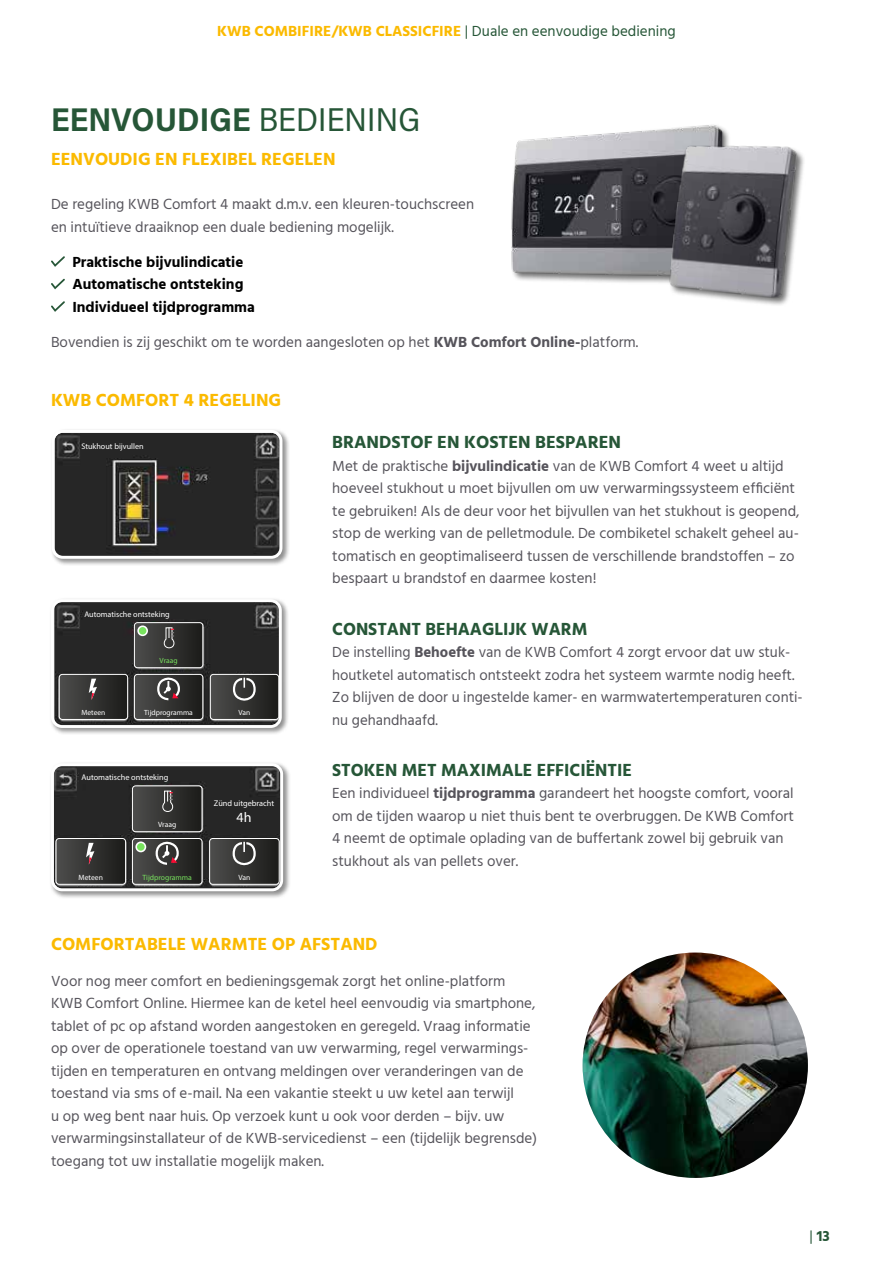
<style>
.page{position:relative;width:893px;height:1263px;background:#fff}
.page>*{position:absolute;margin:0;border:0;box-sizing:border-box;transform-origin:0 0}
.t1{font:700 33px "Acumin Pro Semi Cond";letter-spacing:.005em;color:#265637}
.t2{font:700 18px "Hind Vadodara";color:#265637}
.t3{font:700 18px "Hind Vadodara";color:#fbba00}
.t4{font:15px/22.5px "Hind Vadodara";color:#56545b}
.t5{font:700 15px/22.5px "Hind Vadodara";color:#000}
.t6{font:700 15px "Hind Vadodara";color:#fbba00}
.t7{font:700 15px "Hind Vadodara";color:#265637}
.t8{font:13.95px "Myriad Pro";color:#fff}
.t9{font:8.25px "Myriad Pro";color:#fff}
.t10{font:8.1px "Myriad Pro";color:#fff}
.t11{font:7.65px "Myriad Pro";color:#fff}
.t12{font:7.65px "Myriad Pro";color:#78e35e}
.t13{font:7.5px "Myriad Pro";color:#fff}
.t14{font:7.5px "Myriad Pro";letter-spacing:-.005em;color:#78e35e}
.s1{font-weight:400;color:#265637}
.s2{font-weight:400}
.s3{font-weight:700}
</style>
<div class="page">
<svg style="left:51px;top:256px;width:14px;height:11px"></svg>
<svg style="left:51px;top:279px;width:14px;height:10px"></svg>
<svg style="left:51px;top:301px;width:14px;height:11px"></svg>
<div style="left:50px;top:428px;width:240px;height:138px;background:#000;opacity:.45"></div>
<img style="left:56px;top:434px;width:222px;height:121px">
<div style="left:81px;top:438px;width:86px;height:16px;background:#262626"></div>
<div style="left:52px;top:430px;width:230px;height:129px;border:3px solid #fff;border-radius:10px"></div>
<div style="left:49px;top:598px;width:240px;height:137px;background:#000;opacity:.45"></div>
<img style="left:55px;top:603px;width:223px;height:121px">
<div style="left:83px;top:609px;width:83px;height:11px;background:#262626"></div>
<div style="left:134px;top:674px;width:69px;height:46px;border:1px solid #fff;border-radius:3px"></div>
<div style="left:134px;top:622px;width:69px;height:46px;border:1px solid #fff;border-radius:3px"></div>
<div style="left:210px;top:674px;width:69px;height:46px;border:1px solid #fff;border-radius:3px"></div>
<div style="left:59px;top:674px;width:69px;height:46px;border:1px solid #fff;border-radius:3px"></div>
<svg style="left:134px;top:623px;width:69px;height:45px;background:#444542"></svg>
<svg style="left:59px;top:674px;width:69px;height:45px;background:#41413f"></svg>
<svg style="left:210px;top:674px;width:68px;height:45px;background:#444443"></svg>
<svg style="left:134px;top:674px;width:69px;height:45px;background:#484645"></svg>
<div style="left:51px;top:599px;width:231px;height:129px;border:3px solid #fff;border-radius:10px"></div>
<div style="left:49px;top:762px;width:242px;height:137px;background:#000;opacity:.45"></div>
<img style="left:55px;top:767px;width:224px;height:120px">
<div style="left:80px;top:772px;width:84px;height:11px;background:#262626"></div>
<div style="left:132px;top:838px;width:70px;height:47px;border:1px solid #fff;border-radius:3px"></div>
<div style="left:132px;top:785px;width:70px;height:47px;border:1px solid #fff;border-radius:3px"></div>
<div style="left:209px;top:838px;width:71px;height:47px;border:1px solid #fff;border-radius:3px"></div>
<div style="left:56px;top:838px;width:70px;height:47px;border:1px solid #fff;border-radius:3px"></div>
<svg style="left:132px;top:786px;width:70px;height:46px;background:#41413f"></svg>
<svg style="left:56px;top:838px;width:70px;height:46px;background:#424140"></svg>
<svg style="left:210px;top:838px;width:69px;height:46px;background:#444443"></svg>
<svg style="left:132px;top:838px;width:70px;height:46px;background:#4b4c49"></svg>
<div style="left:51px;top:763px;width:232px;height:128px;border:3px solid #fff;border-radius:10px"></div>
<img style="left:583px;top:952px;width:225px;height:226px;border-radius:113px">
<img style="left:511px;top:125px;width:214px;height:158px">
<img style="left:655px;top:130px;width:149px;height:175px">
<p class="t6" style="left:217px;top:19px;width:460px">KWB COMBIFIRE/KWB CLASSICFIRE <span class="s1">| Duale en eenvoudige bediening</span></p>
<h1 class="t1" style="left:51px;top:96px;width:371px">EENVOUDIGE <span class="s2">BEDIENING</span></h1>
<p class="t3" style="left:51px;top:145px;width:286px">EENVOUDIG EN FLEXIBEL REGELEN</p>
<p class="t4" style="left:51px;top:193px;width:425px">De regeling KWB Comfort 4 maakt d.m.v. een kleuren-touchscreen en intuïtieve draaiknop een duale bediening mogelijk.</p>
<p class="t5" style="left:72px;top:250px;width:184px">Praktische bijvulindicatie<br>Automatische ontsteking<br>Individueel tijdprogramma</p>
<p class="t4" style="left:51px;top:331px;width:589px">Bovendien is zij geschikt om te worden aangesloten op het <span class="s3">KWB Comfort Online-</span>platform.</p>
<p class="t3" style="left:51px;top:385px;width:232px">KWB COMFORT 4 REGELING</p>
<p class="t10" style="left:81px;top:442px;width:64px">Stukhout bijvullen</p>
<p class="t10" style="left:84px;top:609px;width:87px">Automatische ontsteking</p>
<p class="t14" style="left:160px;top:656px;width:19px">Vraag</p>
<p class="t13" style="left:81px;top:708px;width:25px">Meteen</p>
<p class="t13" style="left:144px;top:708px;width:50px">Tijdprogramma</p>
<p class="t13" style="left:239px;top:708px;width:13px">Van</p>
<p class="t9" style="left:82px;top:772px;width:88px">Automatische ontsteking</p>
<p class="t11" style="left:158px;top:820px;width:20px">Vraag</p>
<p class="t11" style="left:79px;top:873px;width:26px">Meteen</p>
<p class="t12" style="left:143px;top:873px;width:51px">Tijdprogramma</p>
<p class="t9" style="left:214px;top:798px;width:62px">Zünd uitgebracht</p>
<p class="t8" style="left:237px;top:809px;width:16px">4h</p>
<p class="t11" style="left:238px;top:873px;width:13px">Van</p>
<p class="t2" style="left:332px;top:428px;width:290px">BRANDSTOF EN KOSTEN BESPAREN</p>
<p class="t4" style="left:332px;top:454px;width:469px">Met de praktische <span class="s3">bijvulindicatie</span> van de KWB Comfort 4 weet u altijd hoeveel stukhout u moet bijvullen om uw verwarmingssysteem efficiënt te gebruiken! Als de deur voor het bijvullen van het stukhout is geopend, stop de werking van de pelletmodule. De combiketel schakelt geheel au&shy;tomatisch en geoptimaliseerd tussen de verschillende brandstoffen – zo bespaart u brandstof en daarmee kosten!</p>
<p class="t2" style="left:332px;top:614px;width:257px">CONSTANT BEHAAGLIJK WARM</p>
<p class="t4" style="left:332px;top:641px;width:472px">De instelling <span class="s3">Behoefte</span> van de KWB Comfort 4 zorgt ervoor dat uw stuk&shy;houtketel automatisch ontsteekt zodra het systeem warmte nodig heeft.<br>Zo blijven de door u ingestelde kamer- en warmwatertemperaturen conti&shy;nu gehandhaafd.</p>
<p class="t2" style="left:332px;top:756px;width:301px">STOKEN MET MAXIMALE EFFICIËNTIE</p>
<p class="t4" style="left:332px;top:782px;width:463px">Een individueel <span class="s3">tijdprogramma</span> garandeert het hoogste comfort, vooral om de tijden waarop u niet thuis bent te overbruggen. De KWB Comfort 4 neemt de optimale oplading van de buffertank zowel bij gebruik van stukhout als van pellets over.</p>
<p class="t3" style="left:51px;top:930px;width:328px">COMFORTABELE WARMTE OP AFSTAND</p>
<p class="t4" style="left:51px;top:969px;width:487px">Voor nog meer comfort en bedieningsgemak zorgt het online-platform KWB Comfort Online. Hiermee kan de ketel heel eenvoudig via smartphone, tablet of pc op afstand worden aangestoken en geregeld. Vraag informatie op over de operationele toestand van uw verwarming, regel verwarmings&shy;tijden en temperaturen en ontvang meldingen over veranderingen van de toestand via sms of e-mail. Na een vakantie steekt u uw ketel aan terwijl<br>u op weg bent naar huis. Op verzoek kunt u ook voor derden – bijv. uw verwarmingsinstallateur of de KWB-servicedienst – een (tijdelijk begrensde) toegang tot uw installatie mogelijk maken.</p>
<p class="t7" style="left:810px;top:1224px;width:22px"><span class="s2">|</span> 13</p>
</div>
